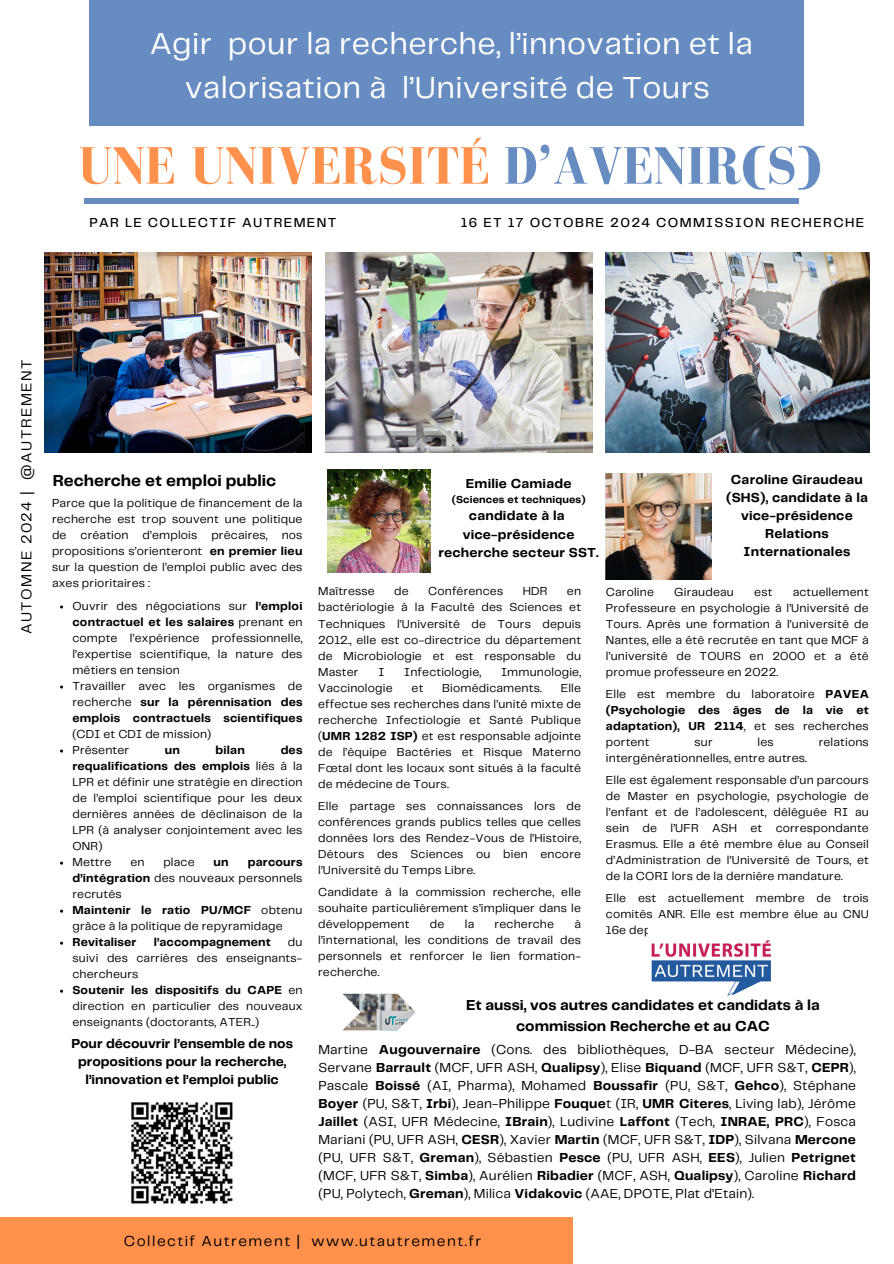
<style>
.page{position:relative;width:894px;height:1264px;background:#fff}
.page>*{position:absolute;margin:0;border:0;box-sizing:border-box;transform-origin:0 0}
.t1{font:700 54px "Bodoni FLF";color:#ff914d}
.t2{font:31.65px/43.8px "Telegraf";letter-spacing:.015em;color:#fff;text-align:center}
.t3{font:700 16.5px "Telegraf";color:#000}
.t4{font:700 15px/20.4px "Telegraf";color:#000;text-align:center}
.t5{font:15px "Telegraf";letter-spacing:.1em;color:#000}
.t6{font:13.5px/18px "Telegraf";letter-spacing:.015em;color:#000;text-align:justify}
.t7{font:700 13.5px/18px "Telegraf";letter-spacing:.015em;color:#000;text-align:center}
.t8{font:500 13.5px "Telegraf";letter-spacing:.1em;color:#000}
.t9{font:12px/16px "Telegraf";letter-spacing:.015em;color:#000;text-align:justify}
.t10{font:700 12px/16px "Telegraf";letter-spacing:.015em;color:#000;text-align:justify}
.t11{font:700 10.5px "Telegraf";letter-spacing:.015em;color:#000}
.s1{color:#678cc1}
.s2{font-weight:700}
.s3{font-weight:400}
</style>
<div class="page">
<img style="left:45px;top:252px;width:266px;height:200px">
<div style="left:89px;top:0;width:714px;height:126px;background:#678cc1"></div>
<div style="left:84px;top:198px;width:714px;height:6px;background:#678cc1"></div>
<img style="left:325px;top:252px;width:267px;height:200px">
<div style="left:0;top:1216px;width:572px;height:47px;background:#ff914d"></div>
<img style="left:651px;top:940px;width:120px;height:56px">
<img style="left:327px;top:469px;width:104px;height:104px">
<img style="left:605px;top:473px;width:106px;height:106px">
<img style="left:605px;top:252px;width:264px;height:200px">
<img style="left:342px;top:993px;width:73px;height:37px">
<img style="left:131px;top:1102px;width:102px;height:102px">
<p class="t2" style="left:150px;top:23px;width:604px">Agir pour la recherche, l’innovation et la valorisation à l’Université de Tours</p>
<p class="t1" style="left:78px;top:136px;width:744px">UNE UNIVERSITÉ <span class="s1">D’AVENIR(S)</span></p>
<p class="t8" style="left:89px;top:217px;width:248px">PAR LE COLLECTIF AUTREMENT</p>
<p class="t8" style="left:460px;top:216px;width:405px">16 ET 17 OCTOBRE 2024 COMMISSION RECHERCHE</p>
<p class="t5" style="left:20px;top:634px;width:276px;rotate:-90deg">AUTOMNE 2024 | @AUTREMENT</p>
<p class="t3" style="left:53px;top:473px;width:225px">Recherche et emploi public</p>
<p class="t9" style="left:52px;top:496px;width:252px">Parce que la politique de financement de la recherche est trop souvent une politique de création d’emplois précaires, nos propositions s’orienteront <span class="s2">en premier lieu </span>sur la question de l’emploi public avec des axes prioritaires :</p>
<p class="t9" style="left:72px;top:598px;width:231px">Ouvrir des négociations sur <span class="s2">l’emploi contractuel et les salaires</span> prenant en compte l’expérience professionnelle, l’expertise scientifique, la nature des métiers en tension</p>
<p class="t9" style="left:72px;top:678px;width:231px">Travailler avec les organismes de recherche <span class="s2">sur la pérennisation des emplois contractuels scientifiques </span>(CDI et CDI de mission)</p>
<p class="t9" style="left:72px;top:742px;width:58px">Présenter</p>
<p class="t10" style="left:165px;top:742px;width:17px">un</p>
<p class="t10" style="left:215px;top:742px;width:31px">bilan</p>
<p class="t9" style="left:72px;top:742px;width:231px;text-indent:208px"><span class="s2">des requalifications des emplois</span> liés à la LPR et définir une stratégie en direction de l’emploi scientifique pour les deux dernières années de déclinaison de la LPR (à analyser conjointement avec les ONR)</p>
<p class="t9" style="left:72px;top:854px;width:41px">Mettre</p>
<p class="t9" style="left:130px;top:854px;width:16px">en</p>
<p class="t9" style="left:163px;top:854px;width:33px">place</p>
<p class="t10" style="left:213px;top:854px;width:17px">un</p>
<p class="t9" style="left:72px;top:854px;width:231px;text-indent:175px"><span class="s2">parcours d’intégration</span> des nouveaux personnels recrutés</p>
<p class="t9" style="left:72px;top:902px;width:231px"><span class="s2">Maintenir le ratio PU/MCF</span> obtenu grâce à la politique de repyramidage</p>
<h4 class="t10" style="left:72px;top:934px;width:66px">Revitaliser</h4>
<h4 class="t10" style="left:154px;top:934px;width:119px">l’accompagnement</h4>
<h4 class="t9" style="left:72px;top:934px;width:231px;text-indent:215px">du suivi des carrières des enseignants&shy;chercheurs</h4>
<p class="t9" style="left:72px;top:982px;width:231px"><span class="s2">Soutenir les dispositifs du CAPE</span> en direction en particulier des nouveaux enseignants (doctorants, ATER..)</p>
<h5 class="t7" style="left:71px;top:1035px;width:223px">Pour découvrir l’ensemble de nos propositions pour la recherche, l’innovation et l’emploi public</h5>
<p class="t7" style="left:465px;top:475px;width:107px">Emilie Camiade</p>
<p class="t11" style="left:451px;top:495px;width:135px">(Sciences et techniques)</p>
<p class="t7" style="left:469px;top:507px;width:97px">candidate à la</p>
<p class="t7" style="left:438px;top:525px;width:162px;line-height:18.5px">vice-présidence recherche secteur SST.</p>
<p class="t7" style="left:725px;top:471px;width:143px">Caroline Giraudeau (SHS), candidate à la vice-présidence<br>Relations<br>Internationales</p>
<h4 class="t9" style="left:318px;top:584px;width:58px">Maîtresse</h4>
<h4 class="t9" style="left:394px;top:584px;width:16px">de</h4>
<h4 class="t9" style="left:428px;top:584px;width:77px">Conférences</h4>
<h4 class="t9" style="left:522px;top:584px;width:26px">HDR</h4>
<h4 class="t9" style="left:318px;top:584px;width:264px;text-indent:249px">en bactériologie à la Faculté des Sciences et Techniques l’Université de Tours depuis 2012., elle est co-directrice du département de Microbiologie et est responsable du Master</h4>
<h4 class="t9" style="left:378px;top:664px;width:7px">I</h4>
<h4 class="t9" style="left:404px;top:664px;width:78px">Infectiologie,</h4>
<h4 class="t9" style="left:501px;top:664px;width:81px">Immunologie,</h4>
<h4 class="t9" style="left:318px;top:680px;width:76px">Vaccinologie</h4>
<h4 class="t9" style="left:411px;top:680px;width:13px">et</h4>
<h4 class="t9" style="left:442px;top:680px;width:101px">Biomédicaments.</h4>
<h4 class="t9" style="left:318px;top:680px;width:264px;text-indent:242px">Elle effectue ses recherches dans l’unité mixte de recherche Infectiologie et Santé Publique (<span class="s2">UMR 1282 ISP)</span> et est responsable adjointe de l’équipe Bactéries et Risque Materno Fœtal dont les locaux sont situés à la faculté de médecine de Tours.</h4>
<p class="t9" style="left:318px;top:798px;width:264px">Elle partage ses connaissances lors de conférences grands publics telles que celles données lors des Rendez-Vous de l’Histoire, Détours des Sciences ou bien encore l’Université du Temps Libre.</p>
<p class="t9" style="left:318px;top:884px;width:264px">Candidate à la commission recherche, elle souhaite particulièrement s’impliquer dans le développement</p>
<p class="t9" style="left:430px;top:916px;width:16px">de</p>
<p class="t9" style="left:464px;top:916px;width:11px">la</p>
<p class="t9" style="left:494px;top:916px;width:61px">recherche</p>
<p class="t9" style="left:318px;top:916px;width:264px;text-indent:256px">à l’international, les conditions de travail des personnels et renforcer le lien formation&shy;recherche.</p>
<h6 class="t9" style="left:605px;top:585px;width:264px;text-indent:187px">actuellement Professeure en psychologie à l’Université de Tours. Après une formation à l’université de Nantes, elle a été recrutée en tant que MCF à l’université de TOURS en 2000 et a été promue professeure en 2022.</h6>
<h6 class="t10" style="left:605px;top:687px;width:264px"><span class="s3">Elle est membre du laboratoire</span> PAVEA (Psychologie des âges de la vie et adaptation), UR 2114<span class="s3">, et ses recherches portent</span></h6>
<h6 class="t9" style="left:605px;top:585px;width:50px">Caroline</h6>
<h6 class="t9" style="left:674px;top:585px;width:61px">Giraudeau</h6>
<h6 class="t9" style="left:754px;top:585px;width:20px">est</h6>
<h6 class="t9" style="left:694px;top:735px;width:20px">sur</h6>
<h6 class="t9" style="left:757px;top:735px;width:18px">les</h6>
<h6 class="t9" style="left:818px;top:735px;width:52px">relations</h6>
<h6 class="t9" style="left:605px;top:751px;width:202px">intergénérationnelles, entre autres.</h6>
<h3 class="t9" style="left:605px;top:773px;width:264px">Elle est également responsable d’un parcours de Master en psychologie, psychologie de l’enfant et de l’adolescent, déléguée RI au sein de l’UFR ASH et correspondante Erasmus. Elle a été membre élue au Conseil d’Administration de l’Université de Tours, et de la CORI lors de la dernière mandature.</h3>
<p class="t9" style="left:605px;top:891px;width:264px">Elle est actuellement membre de trois comités ANR. Elle est membre élue au CNU</p>
<p class="t4" style="left:466px;top:995px;width:355px">Et aussi, vos autres candidates et candidats à la commission Recherche et au CAC</p>
<p class="t6" style="left:318px;top:1041px;width:539px">Martine <span class="s2">Augouvernaire</span> (Cons. des bibliothèques, D-BA secteur Médecine), Servane <span class="s2">Barrault</span> (MCF, UFR ASH, <span class="s2">Qualipsy</span>), Elise <span class="s2">Biquand</span> (MCF, UFR S&amp;T, <span class="s2">CEPR</span>), Pascale <span class="s2">Boissé</span> (AI, Pharma), Mohamed <span class="s2">Boussafir</span> (PU, S&amp;T, <span class="s2">Gehco</span>), Stéphane <span class="s2">Boyer</span> (PU, S&amp;T, <span class="s2">Irbi</span>), Jean-Philippe <span class="s2">Fouque</span>t (IR, <span class="s2">UMR Citeres</span>, Living lab), Jérôme <span class="s2">Jaillet</span> (ASI, UFR Médecine, <span class="s2">IBrain</span>), Ludivine <span class="s2">Laffont</span> (Tech, <span class="s2">INRAE, PRC</span>), Fosca Mariani (PU, UFR ASH, <span class="s2">CESR</span>), Xavier <span class="s2">Martin</span> (MCF, UFR S&amp;T, <span class="s2">IDP</span>), Silvana <span class="s2">Mercone </span>(PU, UFR S&amp;T, <span class="s2">Greman</span>), Sébastien <span class="s2">Pesce</span> (PU, UFR ASH, <span class="s2">EES</span>), Julien <span class="s2">Petrignet </span>(MCF, UFR S&amp;T, <span class="s2">Simba</span>), Aurélien <span class="s2">Ribadier</span> (MCF, ASH, <span class="s2">Qualipsy</span>), Caroline <span class="s2">Richard </span>(PU, Polytech, <span class="s2">Greman</span>), Milica <span class="s2">Vidakovic</span> (AAE, DPOTE, Plat d’Etain).</p>
<h1 class="t5" style="left:124px;top:1234px;width:358px">Collectif Autrement | www.utautrement.fr</h1>
</div>
